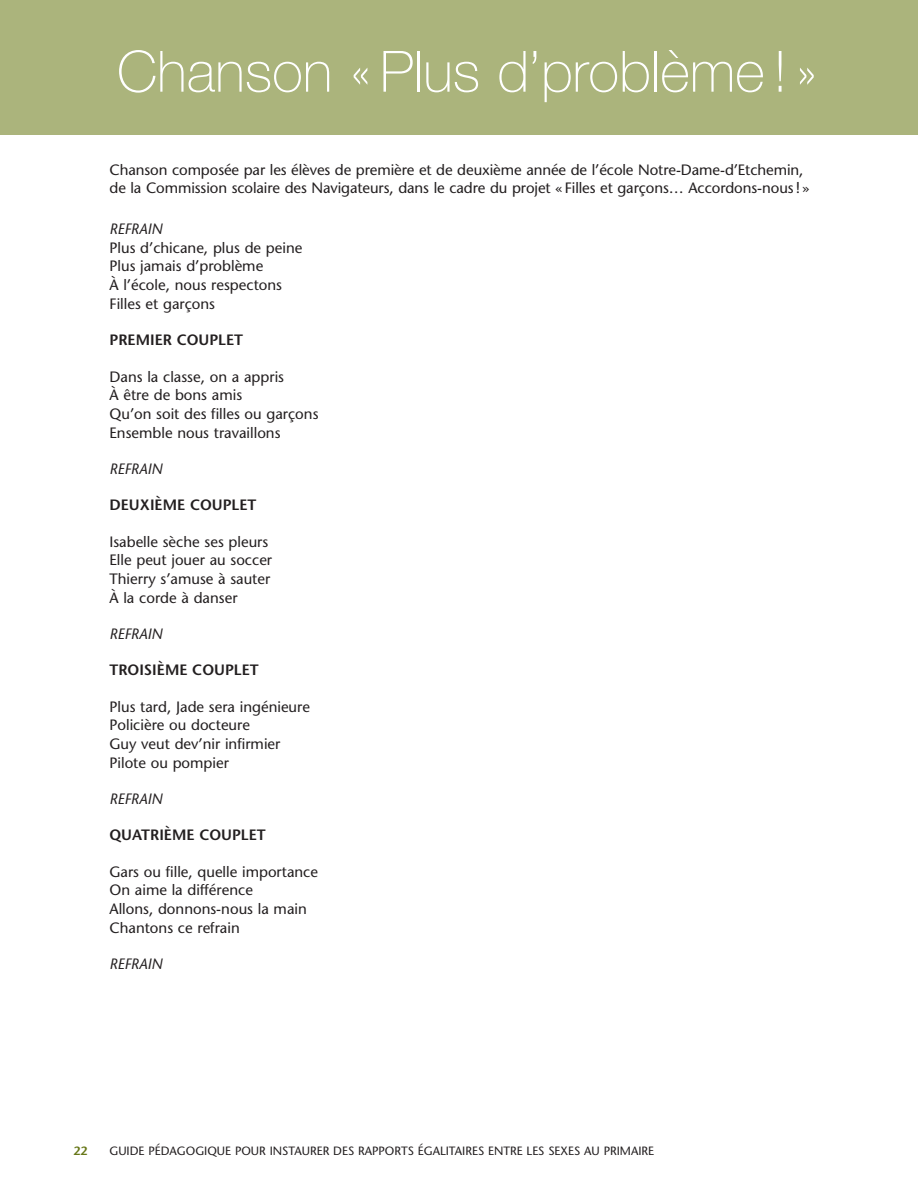
<style>
.page{position:relative;width:918px;height:1188px;background:#fff}
.page>*{position:absolute;margin:0;border:0;box-sizing:border-box;transform-origin:0 0}
.t1{font:100 57px "Helvetica Neue";color:#fff}
.t2{font:15px/18.8px "Stone Sans";color:#231f20}
.t3{font:600 15px "Stone Sans";color:#231f20}
.t4{font:italic 15px "Stone Sans";color:#231f20}
.t5{font:12px "Stone Sans";color:#231f20}
.t6{font:600 12px "Stone Sans";color:#677718}
</style>
<div class="page">
<div style="left:0;top:0;width:918px;height:135px;background:#abb47c"></div>
<h1 class="t1" style="left:117px;top:51px;width:702px">Chanson « Plus d’problème !»</h1>
<p class="t2" style="left:110px;top:162px;width:702px">Chanson composée par les élèves de première et de deuxième année de l’école Notre-Dame-d’Etchemin, de la Commission scolaire des Navigateurs, dans le cadre du projet «Filles et garçons… Accordons-nous!»</p>
<p class="t4" style="left:110px;top:223px;width:55px">REFRAIN</p>
<p class="t2" style="left:110px;top:240px;width:194px">Plus d’chicane, plus de peine<br>Plus jamais d’problème<br>À l’école, nous respectons<br>Filles et garçons</p>
<p class="t3" style="left:110px;top:334px;width:135px">PREMIER COUPLET</p>
<p class="t2" style="left:110px;top:369px;width:211px">Dans la classe, on a appris<br>À être de bons amis<br>Qu’on soit des filles ou garçons<br>Ensemble nous travaillons</p>
<p class="t4" style="left:110px;top:463px;width:55px">REFRAIN</p>
<p class="t3" style="left:110px;top:499px;width:148px">DEUXIÈME COUPLET</p>
<p class="t2" style="left:110px;top:534px;width:164px">Isabelle sèche ses pleurs<br>Elle peut jouer au soccer<br>Thierry s’amuse à sauter<br>À la corde à danser</p>
<p class="t4" style="left:110px;top:628px;width:55px">REFRAIN</p>
<p class="t3" style="left:110px;top:664px;width:151px">TROISIÈME COUPLET</p>
<p class="t2" style="left:110px;top:699px;width:202px">Plus tard, Jade sera ingénieure<br>Policière ou docteure<br>Guy veut dev’nir infirmier<br>Pilote ou pompier</p>
<p class="t4" style="left:110px;top:793px;width:55px">REFRAIN</p>
<p class="t3" style="left:110px;top:829px;width:158px">QUATRIÈME COUPLET</p>
<p class="t2" style="left:110px;top:864px;width:210px">Gars ou fille, quelle importance<br>On aime la différence<br>Allons, donnons-nous la main<br>Chantons ce refrain</p>
<p class="t4" style="left:110px;top:958px;width:55px">REFRAIN</p>
<p class="t6" style="left:74px;top:1146px;width:15px">22</p>
<p class="t5" style="left:110px;top:1146px;width:546px">GUIDE PÉDAGOGIQUE POUR INSTAURER DES RAPPORTS ÉGALITAIRES ENTRE LES SEXES AU PRIMAIRE</p>
</div>
